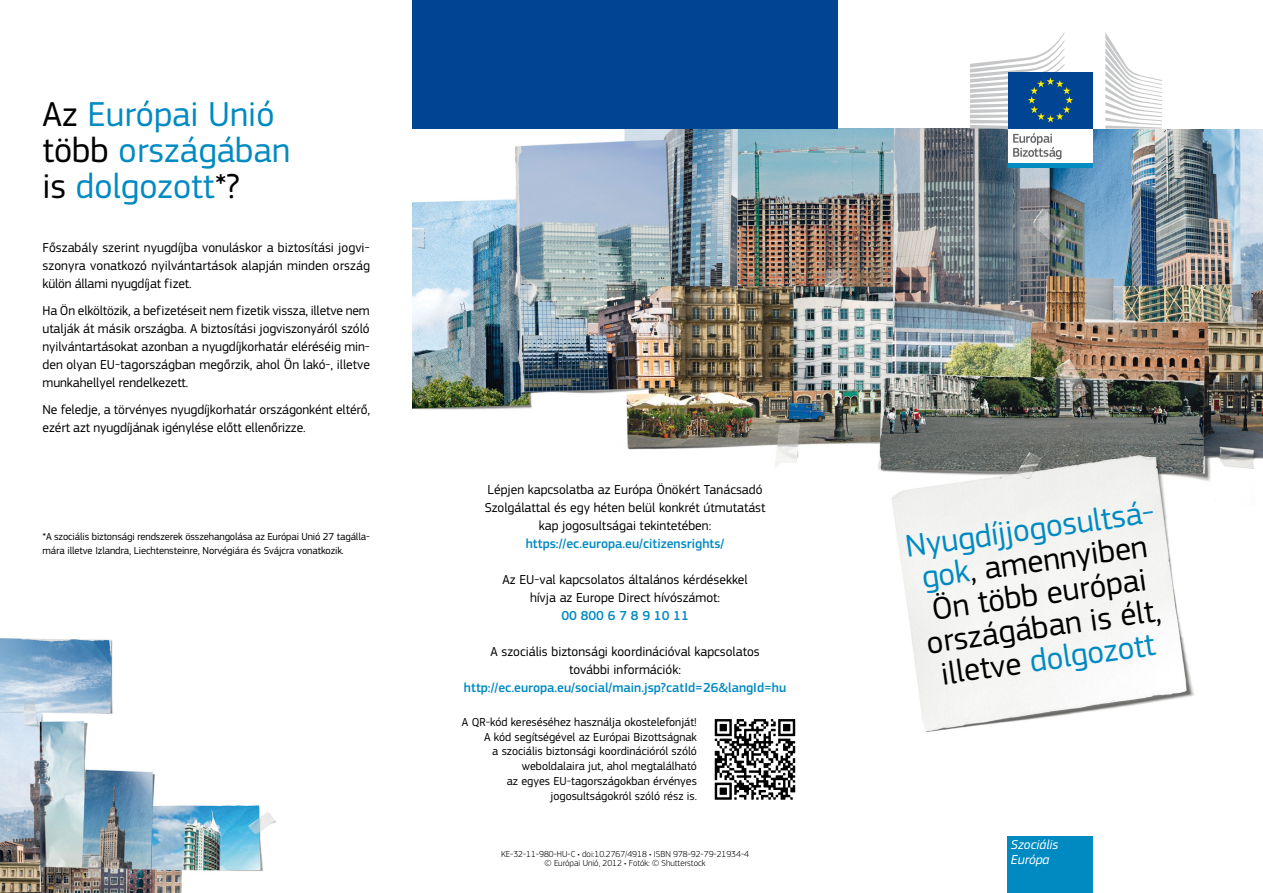
<style>
.page{position:relative;width:1263px;height:893px;background:#fff}
.page>*{position:absolute;margin:0;border:0;box-sizing:border-box;transform-origin:0 0}
.titre{font:36px/36px "PF Square Sans Pro";color:#008ac2}
.t1{font:32.85px/32.7px "PF Square Sans Pro";color:#000;text-align:center}
.body{font:13.5px/18px "PF Square Sans Pro";color:#000;text-align:center}
.t2{font:500 13.5px "PF Square Sans Pro";color:#008ac2}
.t3{font:italic 13.5px/15px "PF Square Sans Pro";color:#fff}
.t4{font:12px/14.7px "PF Square Sans Pro";color:#000;text-align:right}
.t5{font:10.5px/13.5px "PF Square Sans Pro";letter-spacing:-.01em;color:#000}
.t6{font:300 9px "PF Square Sans Pro";color:#000}
.s1{color:#000}
.s2{font-weight:500;color:#008ac2}
.s3{color:#008ac2}
</style>
<div class="page">
<img style="left:412px;top:129px;width:851px;height:764px">
<div style="left:412px;top:0;width:426px;height:129px;background:#004494"></div>
<div style="left:1008px;top:836px;width:85px;height:57px;background:#008ac2"></div>
<svg style="left:971px;top:72px;width:190px;height:97px"></svg>
<div style="left:1008px;top:127px;width:84px;height:37px;background:#fff"></div>
<svg style="left:1105px;top:32px;width:56px;height:97px"></svg>
<div style="left:1008px;top:72px;width:84px;height:57px;background:#004494"></div>
<div style="left:1008px;top:163px;width:84px;height:5px;background:#008ac2"></div>
<svg style="left:971px;top:32px;width:102px;height:127px"></svg>
<img style="left:705px;top:713px;width:98px;height:91px">
<img style="left:0;top:638px;width:276px;height:255px">
<p class="titre" style="left:43px;top:96px;width:249px"><span class="s1">Az</span> Európai Unió <span class="s1">több</span> országában <span class="s1">is</span> dolgozott<span class="s1">*?</span></p>
<p class="body" style="left:43px;top:239px;width:329px;text-align:justify">Főszabály szerint nyugdíjba vonuláskor a biztosítási jogvi&shy;szonyra vonatkozó nyilvántartások alapján minden ország külön állami nyugdíjat fizet.</p>
<p class="body" style="left:43px;top:302px;width:329px;text-align:justify">Ha Ön elköltözik, a befizetéseit nem fizetik vissza, illetve nem utalják át másik országba. A biztosítási jogviszonyáról szóló nyilvántartásokat azonban a nyugdíjkorhatár eléréséig min&shy;den olyan EU-tagországban megőrzik, ahol Ön lakó-, illetve munkahellyel rendelkezett.</p>
<p class="body" style="left:43px;top:401px;width:329px;text-align:left">Ne feledje, a törvényes nyugdíjkorhatár országonként eltérő, ezért azt nyugdíjának igénylése előtt ellenőrizze.</p>
<p class="t5" style="left:43px;top:530px;width:329px">*A szociális biztonsági rendszerek összehangolása az Európai Unió 27 tagálla&shy;mára illetve Izlandra, Liechtensteinre, Norvégiára és Svájcra vonatkozik.</p>
<p class="body" style="left:485px;top:480px;width:282px">Lépjen kapcsolatba az Európa Önökért Tanácsadó Szolgálattal és egy héten belül konkrét útmutatást kap jogosultságai tekintetében: <span class="s2">https://ec.europa.eu/citizensrights/</span></p>
<p class="body" style="left:502px;top:570px;width:247px">Az EU-val kapcsolatos általános kérdésekkel hívja az Europe Direct hívószámot:</p>
<p class="t2" style="left:561px;top:607px;width:129px">00 800 6 7 8 9 10 11</p>
<p class="body" style="left:490px;top:642px;width:271px">A szociális biztonsági koordinációval kapcsolatos további információk:</p>
<p class="t2" style="left:464px;top:679px;width:324px">http://ec.europa.eu/social/main.jsp?catId=26&amp;langId=hu</p>
<p class="t4" style="left:462px;top:715px;width:237px">A QR-kód kereséséhez használja okostelefonját!<br>A kód segítségével az Európai Bizottságnak<br>a szociális biztonsági koordinációról szóló weboldalaira jut, ahol megtalálható<br>az egyes EU-tagországokban érvényes jogosultságokról szóló rész is.</p>
<p class="t6" style="left:501px;top:849px;width:249px">KE-32-11-980-HU-C • doi:10.2767/4918 • ISBN 978-92-79-21934-4</p>
<p class="t6" style="left:545px;top:858px;width:162px">© Európai Unió, 2012 • Fotók: © Shutterstock</p>
<p class="t1" style="left:903px;top:530px;width:257px;rotate:-8deg"><span class="s3">Nyugdíjjogosultsá&shy;gok</span>, amennyiben<br>Ön több európai országában is élt, illetve <span class="s3">dolgozott</span></p>
<p class="t3" style="left:1011px;top:837px;width:49px">Szociális<br>Európa</p>
</div>
